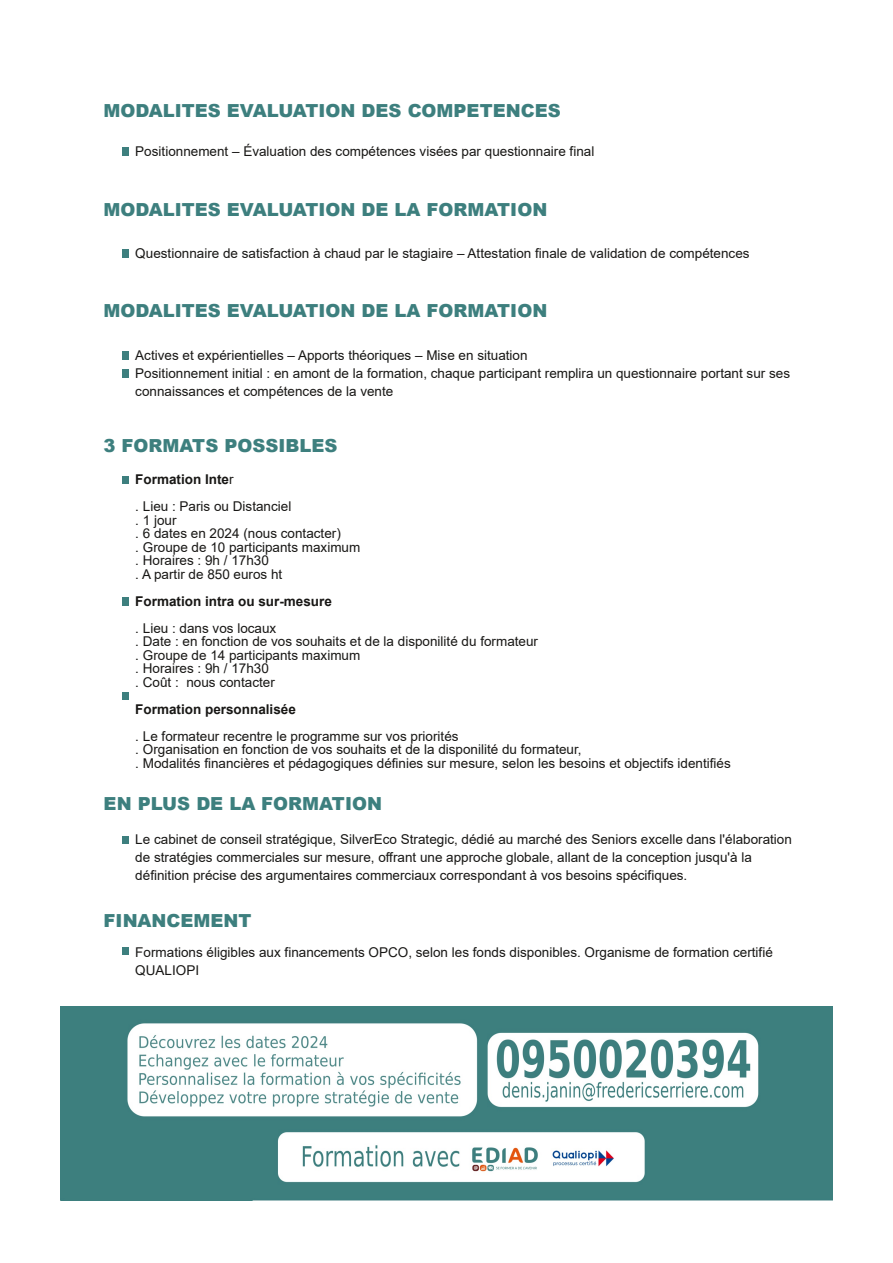
<style>
.page{position:relative;width:893px;height:1263px;background:#fff}
.page>*{position:absolute;margin:0;border:0;box-sizing:border-box;transform-origin:0 0}
.t1{font:900 18px "Arial";color:#3d7f7e}
.t2{font:13.5px/13.5px "Arial";color:#181715}
.t3{font:700 13.5px "Arial";color:#181715}
.s1{font-weight:700}
</style>
<div class="page">
<svg style="left:123px;top:148px;width:5px;height:7px"></svg>
<img style="left:60px;top:1007px;width:772px;height:193px">
<svg style="left:123px;top:250px;width:5px;height:7px"></svg>
<svg style="left:123px;top:352px;width:5px;height:7px"></svg>
<svg style="left:123px;top:370px;width:5px;height:7px"></svg>
<svg style="left:123px;top:476px;width:5px;height:8px"></svg>
<svg style="left:123px;top:598px;width:5px;height:7px"></svg>
<svg style="left:123px;top:692px;width:5px;height:8px"></svg>
<svg style="left:123px;top:836px;width:5px;height:8px"></svg>
<svg style="left:123px;top:947px;width:5px;height:8px"></svg>
<h1 class="t1" style="left:104px;top:97px;width:459px">MODALITES EVALUATION DES COMPETENCES</h1>
<p class="t2" style="left:135px;top:144px;width:460px">Positionnement – Évaluation des compétences visées par questionnaire final</p>
<h1 class="t1" style="left:104px;top:196px;width:445px">MODALITES EVALUATION DE LA FORMATION</h1>
<p class="t2" style="left:135px;top:246px;width:616px">Questionnaire de satisfaction à chaud par le stagiaire – Attestation finale de validation de compétences</p>
<h1 class="t1" style="left:104px;top:297px;width:445px">MODALITES EVALUATION DE LA FORMATION</h1>
<p class="t2" style="left:135px;top:346px;width:656px;line-height:18px">Actives et expérientielles – Apports théoriques – Mise en situation<br>Positionnement initial : en amont de la formation, chaque participant remplira un questionnaire portant sur ses connaissances et compétences de la vente</p>
<h1 class="t1" style="left:104px;top:432px;width:235px">3 FORMATS POSSIBLES</h1>
<p class="t2" style="left:135px;top:466px;width:157px;line-height:27px"><span class="s1">Formation Inte</span>r<br>. Lieu : Paris ou Distanciel</p>
<p class="t2" style="left:135px;top:513px;width:226px">. 1 jour<br>. 6 dates en 2024 (nous contacter)<br>. Groupe de 10 participants maximum . Horaires : 9h / 17h30<br>. A partir de 850 euros ht</p>
<p class="t3" style="left:135px;top:593px;width:198px">Formation intra ou sur-mesure</p>
<p class="t2" style="left:135px;top:621px;width:404px">. Lieu : dans vos locaux<br>. Date : en fonction de vos souhaits et de la disponilité du formateur . Groupe de 14 participants maximum<br>. Horaires : 9h / 17h30<br>. Coût : nous contacter</p>
<p class="t3" style="left:135px;top:701px;width:162px">Formation personnalisée</p>
<p class="t2" style="left:135px;top:729px;width:597px">. Le formateur recentre le programme sur vos priorités<br>. Organisation en fonction de vos souhaits et de la disponilité du formateur,<br>. Modalités financières et pédagogiques définies sur mesure, selon les besoins et objectifs identifiés</p>
<h1 class="t1" style="left:104px;top:790px;width:280px">EN PLUS DE LA FORMATION</h1>
<p class="t2" style="left:135px;top:830px;width:658px;line-height:18px">Le cabinet de conseil stratégique, SilverEco Strategic, dédié au marché des Seniors excelle dans l'élaboration de stratégies commerciales sur mesure, offrant une approche globale, allant de la conception jusqu'à la définition précise des argumentaires commerciaux correspondant à vos besoins spécifiques.</p>
<h1 class="t1" style="left:104px;top:907px;width:149px">FINANCEMENT</h1>
<p class="t2" style="left:135px;top:943px;width:639px;line-height:18px">Formations éligibles aux financements OPCO, selon les fonds disponibles. Organisme de formation certifié<br>QUALIOPI</p>
</div>
